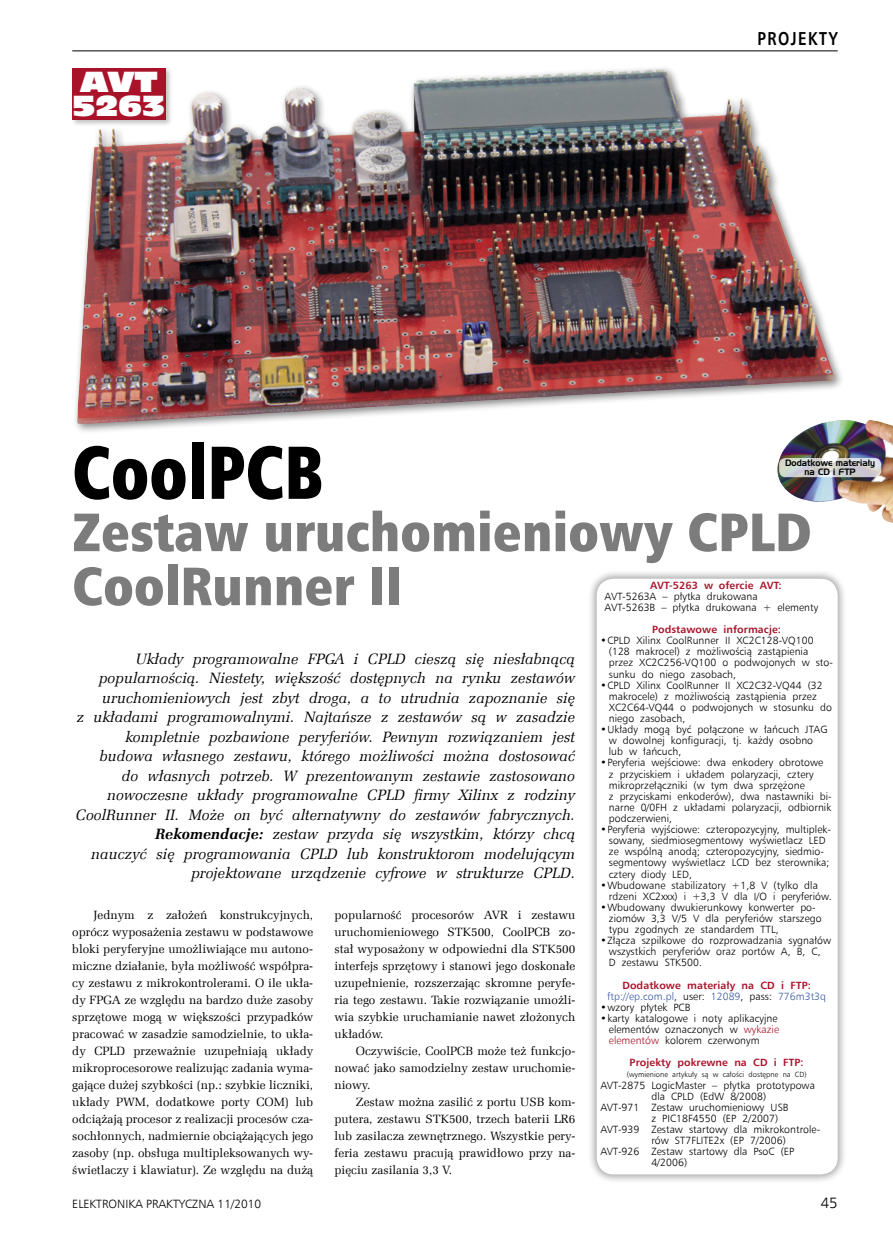
<style>
.page{position:relative;width:893px;height:1234px;background:#fff}
.page>*{position:absolute;margin:0;border:0;box-sizing:border-box;transform-origin:0 0}
._9_Tytul{font:75px "Humnst 777 X Blk Cn EU";color:#000;scale:.9 1}
._0_Podtytul{font:54px/54px "Humnst 777 X Blk Cn EU";color:#7c7c7c}
.tabela{font:27px "Incised 901 Nd EU";letter-spacing:.01em;color:#fff}
.t1{font:700 18.75px "Humnst 777 EU";letter-spacing:.1em;color:#000;scale:.8 1}
._2_Lead{font:italic 15px/19.5px "Zapf Ellipt EU";letter-spacing:.005em;color:#000;text-align:right}
.t2{font:15px "Humnst 777 Lt EU";color:#000}
._1_Body{font:12px/17px "Zapf Ellipt EU";color:#000;text-align:justify}
.t3{font:12px "Humnst 777 Lt EU";color:#000}
.tabela-2{font:10.5px/11.1px "Humnst 777 Lt EU";letter-spacing:.005em;color:#000}
.tabela-3{font:700 10.5px "Humnst 777 EU";letter-spacing:.005em;color:#a9132a}
.tabela-4{font:10.5px "Humnst 777 Lt EU";letter-spacing:.005em;color:#3c5ba3}
.t4{font:9px/9px "Handel Gothic EU";color:#000;text-align:center;scale:.93 1}
.tabela-5{font:7.5px "Humnst 777 Lt EU";letter-spacing:.005em;color:#000}
.s1{color:#000}
.s2{color:#a9132a}
.s3{font-weight:700}
</style>
<div class="page">
<img style="left:77px;top:69px;width:758px;height:355px">
<div style="left:586px;top:567px;width:260px;height:616px;background:#000;opacity:.35"></div>
<div style="left:597px;top:578px;width:241px;height:596px;background:#fff;border-radius:17px"></div>
<div style="left:71px;top:67px;width:102px;height:59px;background:#000;opacity:.25"></div>
<div style="left:72px;top:68px;width:94px;height:51px;background:#a9132a"></div>
<img style="left:777px;top:419px;width:70px;height:83px">
<svg style="left:779px;top:458px;width:102px;height:19px;background:#d3d4d5"></svg>
<hr style="left:72px;top:51px;width:766px;height:1px;background:#000">
<p class="tabela" style="left:80px;top:66px;width:79px">AVT</p>
<p class="tabela" style="left:73px;top:90px;width:94px">5263</p>
<p class="t1" style="left:757px;top:27px;width:102px">PROJEKTY</p>
<p class="_9_Tytul" style="left:72px;top:424px;width:281px">CoolPCB</p>
<p class="_0_Podtytul" style="left:72px;top:505px;width:741px">Zestaw uruchomieniowy CPLD<br>CoolRunner II</p>
<p class="t4" style="left:785px;top:458px;width:98px">Dodatkowe materiały na CD i FTP</p>
<p class="tabela-3" style="left:650px;top:578px;width:133px">AVT-5263 w ofercie AVT:</p>
<p class="tabela-2" style="left:605px;top:590px;width:155px">AVT-5263A – płytka drukowana</p>
<p class="tabela-2" style="left:605px;top:601px;width:215px">AVT-5263B – płytka drukowana + elementy</p>
<p class="tabela-3" style="left:652px;top:622px;width:130px">Podstawowe informacje:</p>
<p class="tabela-2" style="left:609px;top:634px;width:225px;text-indent:-9px">•CPLD Xilinx CoolRunner II XC2C128-VQ100 (128 makrocel) z możliwością zastąpienia przez XC2C256-VQ100 o podwojonych w sto&shy;sunku do niego zasobach,</p>
<p class="tabela-2" style="left:609px;top:679px;width:225px;text-indent:-9px">•CPLD Xilinx CoolRunner II XC2C32-VQ44 (32 makrocele) z możliwością zastąpienia przez XC2C64-VQ44 o podwojonych w stosunku do niego zasobach,</p>
<p class="tabela-2" style="left:609px;top:723px;width:220px;text-indent:-9px">•Układy mogą być połączone w łańcuch JTAG w dowolnej konfiguracji, tj. każdy osobno lub w łańcuch,</p>
<p class="tabela-2" style="left:609px;top:757px;width:224px;text-indent:-9px">•Peryferia wejściowe: dwa enkodery obrotowe<br>z przyciskiem i układem polaryzacji, cztery mikroprzełączniki (w tym dwa sprzężone<br>z przyciskami enkoderów), dwa nastawniki bi&shy;narne 0/0FH z układami polaryzacji, odbiornik podczerwieni,</p>
<p class="tabela-2" style="left:609px;top:823px;width:223px;text-indent:-9px">•Peryferia wyjściowe: czteropozycyjny, multiplek&shy;sowany, siedmiosegmentowy wyświetlacz LED ze wspólną anodą; czteropozycyjny, siedmio&shy;segmentowy wyświetlacz LCD bez sterownika; cztery diody LED,</p>
<p class="tabela-2" style="left:609px;top:879px;width:224px;text-indent:-9px">•Wbudowane stabilizatory +1,8 V (tylko dla rdzeni XC2xxx) i +3,3 V dla I/O i peryferiów.</p>
<p class="tabela-2" style="left:609px;top:901px;width:214px;text-indent:-9px">•Wbudowany dwukierunkowy konwerter po&shy;ziomów 3,3 V/5 V dla peryferiów starszego typu zgodnych ze standardem TTL,</p>
<p class="tabela-2" style="left:609px;top:934px;width:224px;text-indent:-9px">•Złącza szpilkowe do rozprowadzania sygnałów wszystkich peryferiów oraz portów A, B, C,<br>D zestawu STK500.</p>
<p class="tabela-3" style="left:622px;top:978px;width:190px">Dodatkowe materiały na CD i FTP:</p>
<p class="tabela-4" style="left:607px;top:989px;width:221px">ftp://ep.com.pl<span class="s1">, user:</span> 12089<span class="s1">, pass:</span> 776m3t3q</p>
<p class="tabela-2" style="left:600px;top:1001px;width:92px">•wzory płytek PCB</p>
<p class="tabela-2" style="left:609px;top:1012px;width:172px;text-indent:-9px">•karty katalogowe i noty aplikacyjne elementów oznaczonych w <span class="s2">wykazie elementów</span> kolorem czerwonym</p>
<p class="tabela-3" style="left:630px;top:1055px;width:175px">Projekty pokrewne na CD i FTP:</p>
<p class="tabela-5" style="left:627px;top:1069px;width:181px">(wymienione artykuły są w całości dostępne na CD)</p>
<p class="tabela-2" style="left:600px;top:1078px;width:216px">AVT-2875 LogicMaster – płytka prototypowa</p>
<p class="tabela-2" style="left:651px;top:1090px;width:116px">dla CPLD (EdW 8/2008)</p>
<p class="tabela-2" style="left:600px;top:1101px;width:190px">AVT-971 Zestaw uruchomieniowy USB</p>
<p class="tabela-2" style="left:651px;top:1112px;width:128px">z PIC18F4550 (EP 2/2007)</p>
<p class="tabela-2" style="left:600px;top:1123px;width:221px">AVT-939 Zestaw startowy dla mikrokontrole-</p>
<p class="tabela-2" style="left:651px;top:1134px;width:136px">rów ST7FLITE2x (EP 7/2006)</p>
<p class="tabela-2" style="left:600px;top:1145px;width:196px">AVT-926 Zestaw startowy dla PsoC (EP</p>
<p class="tabela-2" style="left:651px;top:1156px;width:37px">4/2006)</p>
<p class="_2_Lead" style="left:76px;top:649px;width:501px">Układy programowalne FPGA i CPLD cieszą się niesłabnącą popularnością. Niestety, większość dostępnych na rynku zestawów uruchomieniowych jest zbyt droga, a to utrudnia zapoznanie się<br>z układami programowalnymi. Najtańsze z zestawów są w zasadzie kompletnie pozbawione peryferiów. Pewnym rozwiązaniem jest budowa własnego zestawu, którego możliwości można dostosować<br>do własnych potrzeb. W prezentowanym zestawie zastosowano nowoczesne układy programowalne CPLD firmy Xilinx z rodziny CoolRunner II. Może on być alternatywny do zestawów fabrycznych.</p>
<p class="_2_Lead" style="left:91px;top:824px;width:485px"><span class="s3">Rekomendacje:</span> zestaw przyda się wszystkim, którzy chcą<br>nauczyć się programowania CPLD lub konstruktorom modelującym projektowane urządzenie cyfrowe w strukturze CPLD.</p>
<p class="_1_Body" style="left:72px;top:906px;width:242px;text-indent:21px">Jednym z założeń konstrukcyjnych, oprócz wyposażenia zestawu w podstawowe bloki peryferyjne umożliwiające mu autono&shy;miczne działanie, była możliwość współpra&shy;cy zestawu z mikrokontrolerami. O ile ukła&shy;dy FPGA ze względu na bardzo duże zasoby sprzętowe mogą w większości przypadków pracować w zasadzie samodzielnie, to ukła&shy;dy CPLD przeważnie uzupełniają układy mikroprocesorowe realizując zadania wyma&shy;gające dużej szybkości (np.: szybkie liczniki, układy PWM, dodatkowe porty COM) lub odciążają procesor z realizacji procesów cza&shy;sochłonnych, nadmiernie obciążających jego zasoby (np. obsługa multipleksowanych wy&shy;świetlaczy i klawiatur). Ze względu na dużą</p>
<p class="_1_Body" style="left:334px;top:906px;width:242px">popularność procesorów AVR i zestawu uruchomieniowego STK500, CoolPCB zo&shy;stał wyposażony w odpowiedni dla STK500 interfejs sprzętowy i stanowi jego doskonałe uzupełnienie, rozszerzając skromne peryfe&shy;ria tego zestawu. Takie rozwiązanie umożli&shy;wia szybkie uruchamianie nawet złożonych układów.</p>
<p class="_1_Body" style="left:334px;top:1042px;width:242px;text-indent:21px">Oczywiście, CoolPCB może też funkcjo&shy;nować jako samodzielny zestaw uruchomie&shy;niowy.</p>
<p class="_1_Body" style="left:334px;top:1093px;width:242px;text-indent:21px">Zestaw można zasilić z portu USB kom&shy;putera, zestawu STK500, trzech baterii LR6 lub zasilacza zewnętrznego. Wszystkie pery&shy;feria zestawu pracują prawidłowo przy na&shy;pięciu zasilania 3,3 V.</p>
<p class="t3" style="left:72px;top:1196px;width:191px">ELEKTRONIKA PRAKTYCZNA 11/2010</p>
<p class="t2" style="left:821px;top:1193px;width:18px">45</p>
</div>
